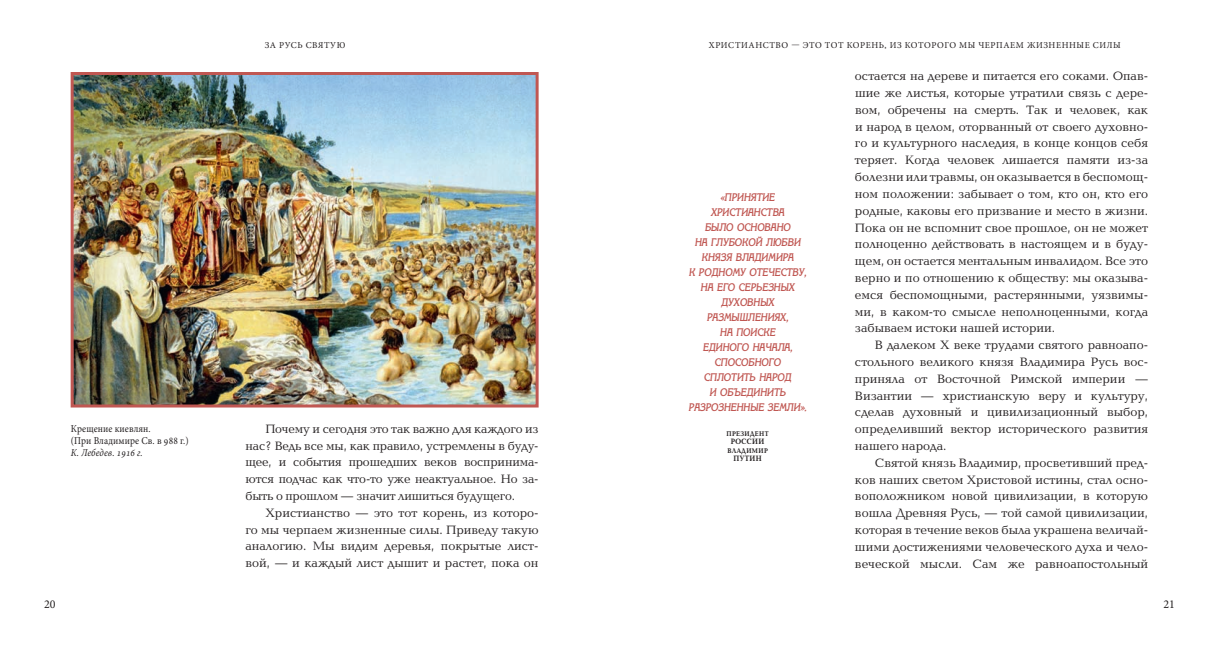
<style>
.page{position:relative;width:1219px;height:652px;background:#fff}
.page>*{position:absolute;margin:0;border:0;box-sizing:border-box;transform-origin:0 0}
.t1{font:12.5px/16.8px "Baltica C";color:#231f20;text-align:justify}
.t2{font:12px "Minion Pro";color:#231f20}
.t3{font:700 11px/15px "Korina TYGRA";color:#c05752;text-align:center;scale:.86 1}
.t4{font:10.5px/12px "Minion Pro";letter-spacing:.01em;color:#231f20;scale:.9 1}
.t5{font:italic 10.5px "Minion Pro";letter-spacing:.01em;color:#231f20;scale:.9 1}
.t6{font:9px "Minion Pro";letter-spacing:.06em;color:#231f20}
.t7{font:700 8px "Baltica C";letter-spacing:.06em;color:#231f20;scale:.9 1}
.t8{font:700 7px "Baltica C";letter-spacing:.06em;color:#231f20;scale:.9 1}
.s1{font-family:"Adonis C"}
</style>
<div class="page">
<img style="left:75px;top:76px;width:460px;height:328px">
<div style="left:71px;top:72px;width:468px;height:336px;border:3px solid #c05752"></div>
<p class="t4" style="left:71px;top:422px;width:133px">Крещение киевлян.<br>(При Владимире Св. в 988 г.)</p>
<p class="t5" style="left:71px;top:445px;width:81px">К. Лебедев. 1916 г.</p>
<p class="t6" style="left:265px;top:39px;width:82px">За Русь Святую</p>
<p class="t6" style="left:709px;top:39px;width:413px">Христианство — это тот корень, из которого мы черпаем жизненные силы</p>
<p class="t1" style="left:855px;top:68px;width:295px">остается на дереве и питается его соками. Опав&shy;шие же листья, которые утратили связь с дере&shy;вом, обречены на смерть. Так и человек, как и народ в целом, оторванный от своего духовно&shy;го и культурного наследия, в конце концов себя теряет. Когда человек лишается памяти из-за болезни или травмы, он оказывается в беспомощ&shy;ном положении: забывает о том, кто он, кто его родные, каковы его призвание и место в жизни.<br>Пока он не вспомнит свое прошлое, он не может полноценно действовать в настоящем и в буду&shy;щем, он остается ментальным инвалидом. Все это верно и по отношению к обществу: мы оказыва&shy;емся беспомощными, растерянными, уязвимы&shy;ми, в каком-то смысле неполноценными, когда забываем истоки нашей истории.</p>
<p class="t1" style="left:855px;top:337px;width:295px;text-indent:20px">В далеком Х веке трудами святого равноапо&shy;стольного великого князя Владимира Русь вос&shy;приняла от Восточной Римской империи — Византии — христианскую веру и культуру, сделав духовный и цивилизационный выбор, определивший вектор исторического развития нашего народа.</p>
<p class="t1" style="left:855px;top:455px;width:295px;text-indent:20px">Святой князь Владимир, просветивший пред&shy;ков наших светом Христовой истины, стал осно&shy;воположником новой цивилизации, в которую вошла Древняя Русь, — той самой цивилизации, которая в течение веков была украшена величай&shy;шими достижениями человеческого духа и чело&shy;веческой мысли. Сам же равноапостольный</p>
<p class="t3" style="left:689px;top:190px;width:140px"><span class="s1">«</span>Принятие христианства<br>было основано<br>на глубокой любви князя Владимира<br>к родному Отечеству, на его серьезных духовных размышлениях,<br>на поиске<br>единого начала, способного сплотить народ<br>и объединить разрозненные земли<span class="s1">»</span>.</p>
<p class="t8" style="left:727px;top:429px;width:48px">Президент</p>
<p class="t7" style="left:731px;top:437px;width:39px">России</p>
<p class="t8" style="left:727px;top:447px;width:46px">Владимир</p>
<p class="t7" style="left:733px;top:454px;width:33px">Путин</p>
<p class="t1" style="left:245px;top:421px;width:295px;text-indent:20px">Почему и сегодня это так важно для каждого из нас? Ведь все мы, как правило, устремлены в буду&shy;щее, и события прошедших веков воспринима&shy;ются подчас как что-то уже неактуальное. Но за&shy;быть о прошлом — значит лишиться будущего.</p>
<p class="t1" style="left:245px;top:505px;width:295px;text-indent:20px">Христианство — это тот корень, из которо&shy;го мы черпаем жизненные силы. Приведу такую аналогию. Мы видим деревья, покрытые лист&shy;вой, — и каждый лист дышит и растет, пока он</p>
<p class="t2" style="left:44px;top:596px;width:13px">20</p>
<p class="t2" style="left:1163px;top:596px;width:13px">21</p>
</div>
